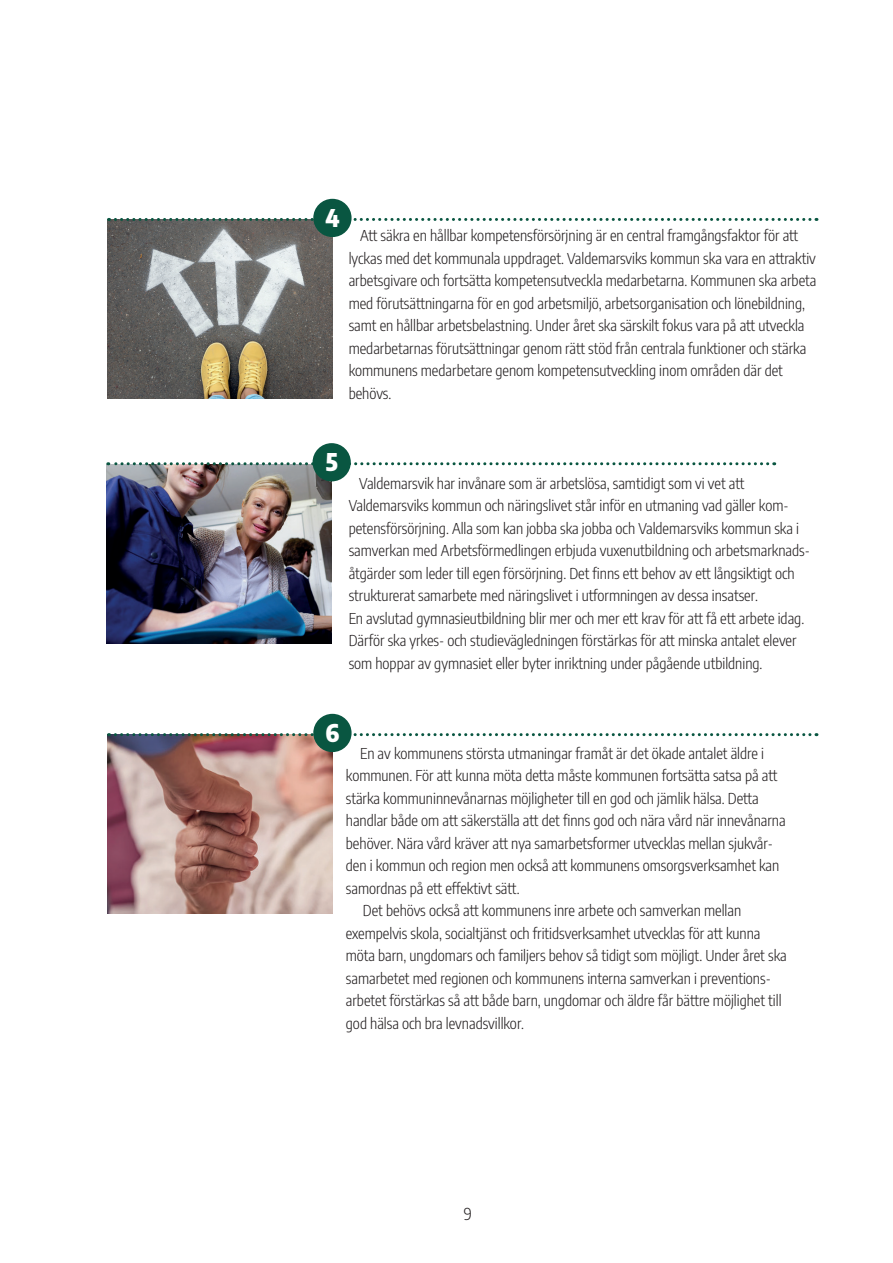
<style>
.page{position:relative;width:893px;height:1263px;background:#fff}
.page>*{position:absolute;margin:0;border:0;box-sizing:border-box;transform-origin:0 0}
.t1{font:900 24px "Encode Sans Condensed";color:#fff}
.t2{font:300 16.5px "Encode Sans Condensed";color:#231f20}
.t3{font:300 15px/22.5px "Encode Sans Condensed";color:#231f20}
</style>
<div class="page">
<img style="left:107px;top:220px;width:225px;height:178px">
<img style="left:106px;top:465px;width:226px;height:178px">
<img style="left:107px;top:735px;width:225px;height:178px">
<svg style="left:109px;top:218px;width:701px;height:3px"></svg>
<svg style="left:109px;top:733px;width:701px;height:3px"></svg>
<svg style="left:108px;top:462px;width:660px;height:3px"></svg>
<div style="left:313px;top:199px;width:39px;height:38px;background:#095641;border-radius:50%"></div>
<div style="left:313px;top:714px;width:39px;height:38px;background:#095641;border-radius:50%"></div>
<div style="left:313px;top:443px;width:38px;height:38px;background:#095641;border-radius:50%"></div>
<h1 class="t1" style="left:325px;top:199px;width:16px">4</h1>
<p class="t3" style="left:349px;top:224px;width:469px;text-indent:11px">Att säkra en hållbar kompetensförsörjning är en central framgångsfaktor för att lyckas med det kommunala uppdraget. Valdemarsviks kommun ska vara en attraktiv arbetsgivare och fortsätta kompetensutveckla medarbetarna. Kommunen ska arbeta med förutsättningarna för en god arbetsmiljö, arbetsorganisation och lönebildning, samt en hållbar arbetsbelastning. Under året ska särskilt fokus vara på att utveckla medarbetarnas förutsättningar genom rätt stöd från centrala funktioner och stärka kommunens medarbetare genom kompetensutveckling inom områden där det behövs.</p>
<h1 class="t1" style="left:326px;top:443px;width:13px">5</h1>
<p class="t3" style="left:349px;top:471px;width:463px;text-indent:11px">Valdemarsvik har invånare som är arbetslösa, samtidigt som vi vet att Valdemarsviks kommun och näringslivet står inför en utmaning vad gäller kom&shy;petensförsörjning. Alla som kan jobba ska jobba och Valdemarsviks kommun ska i samverkan med Arbetsförmedlingen erbjuda vuxenutbildning och arbetsmarknads&shy;åtgärder som leder till egen försörjning. Det finns ett behov av ett långsiktigt och strukturerat samarbete med näringslivet i utformningen av dessa insatser.<br>En avslutad gymnasieutbildning blir mer och mer ett krav för att få ett arbete idag.<br>Därför ska yrkes- och studievägledningen förstärkas för att minska antalet elever som hoppar av gymnasiet eller byter inriktning under pågående utbildning.</p>
<h1 class="t1" style="left:325px;top:714px;width:15px">6</h1>
<p class="t3" style="left:360px;top:741px;width:405px">En av kommunens största utmaningar framåt är det ökade antalet äldre i</p>
<p class="t3" style="left:346px;top:764px;width:433px">kommunen. För att kunna möta detta måste kommunen fortsätta satsa på att</p>
<p class="t3" style="left:346px;top:786px;width:414px">stärka kommuninnevånarnas möjligheter till en god och jämlik hälsa. Detta</p>
<p class="t3" style="left:346px;top:809px;width:441px">handlar både om att säkerställa att det finns god och nära vård när innevånarna</p>
<p class="t3" style="left:346px;top:831px;width:429px">behöver. Nära vård kräver att nya samarbetsformer utvecklas mellan sjukvår-</p>
<p class="t3" style="left:346px;top:854px;width:435px">den i kommun och region men också att kommunens omsorgsverksamhet kan</p>
<p class="t3" style="left:346px;top:876px;width:175px">samordnas på ett effektivt sätt.</p>
<p class="t3" style="left:363px;top:899px;width:380px">Det behövs också att kommunens inre arbete och samverkan mellan</p>
<p class="t3" style="left:346px;top:921px;width:416px">exempelvis skola, socialtjänst och fritidsverksamhet utvecklas för att kunna</p>
<p class="t3" style="left:346px;top:944px;width:442px">möta barn, ungdomars och familjers behov så tidigt som möjligt. Under året ska</p>
<p class="t3" style="left:346px;top:966px;width:426px">samarbetet med regionen och kommunens interna samverkan i preventions-</p>
<p class="t3" style="left:346px;top:989px;width:437px">arbetet förstärkas så att både barn, ungdomar och äldre får bättre möjlighet till</p>
<p class="t3" style="left:346px;top:1011px;width:180px">god hälsa och bra levnadsvillkor.</p>
<p class="t2" style="left:464px;top:1203px;width:10px">9</p>
</div>
